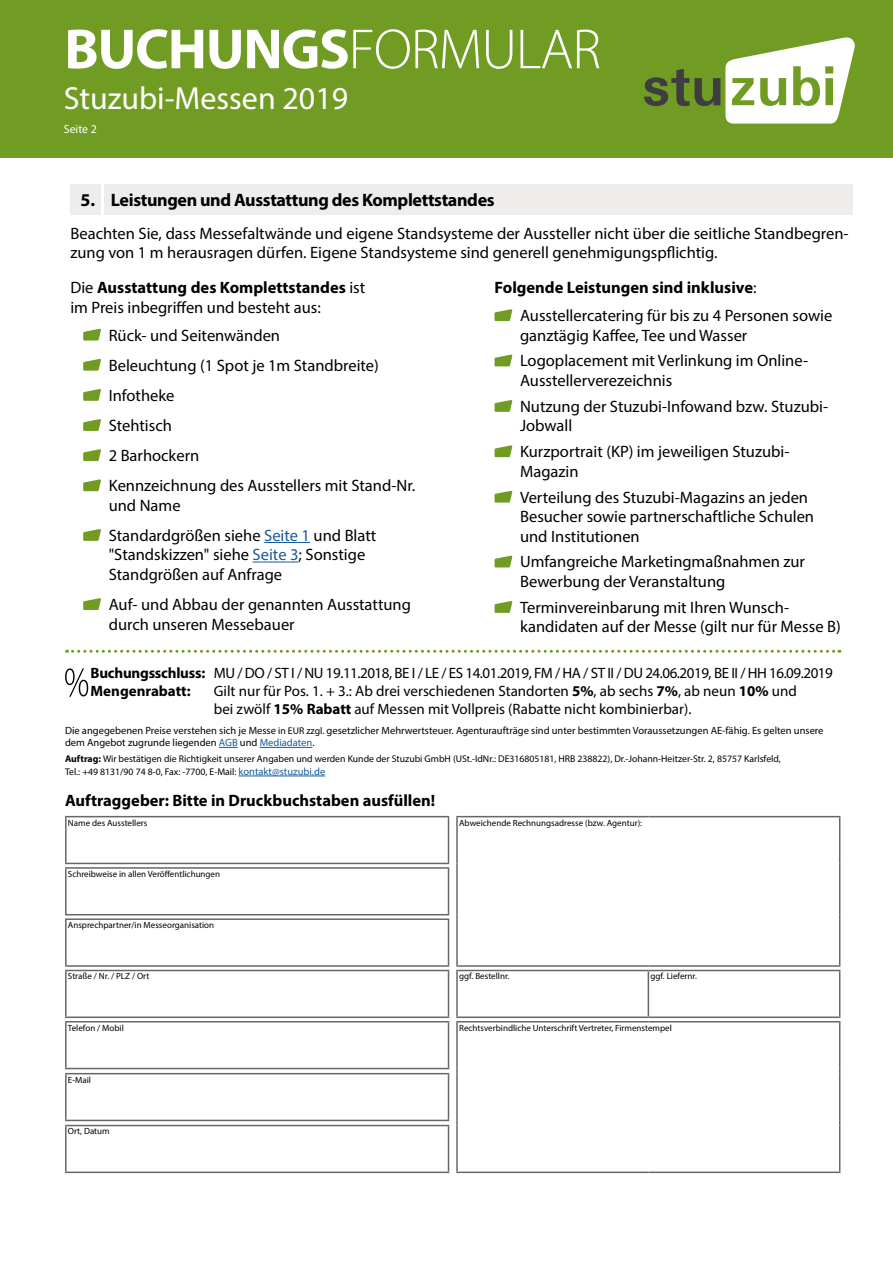
<style>
.page{position:relative;width:893px;height:1263px;background:#fff}
.page>*{position:absolute;margin:0;border:0;box-sizing:border-box;transform-origin:0 0}
.t1{font:700 56.85px "Myriad Pro";letter-spacing:-.02em;color:#fff}
.t2{font:31.95px "Myriad Pro";color:#fff}
.t3{font:700 18px "Myriad Pro";letter-spacing:-.02em;color:#000}
.t4{font:16.5px/19.5px "Myriad Pro";color:#000}
.t5{font:700 16.5px "Myriad Pro";color:#000}
.t6{font:15px/18px "Myriad Pro";color:#000}
.t7{font:15px/18px "Myriad Pro";letter-spacing:-.03em;color:#000}
.t8{font:11.85px "Myriad Pro";color:#fff}
.t9{font:10.5px/12px "Myriad Pro";color:#000}
.t10{font:9.75px/12.6px "Myriad Pro";color:#000}
.t11{font:9px "Myriad Pro";color:#000}
.s1{font-weight:300}
.s2{font-weight:700}
.s3{color:#165b9a}
.s4{font-size:9.75px}
.s5{font-size:10.5px;color:#165b9a}
</style>
<div class="page">
<div style="left:0;top:0;width:893px;height:157px;background:#719c24"></div>
<div style="left:104px;top:184px;width:749px;height:31px;background:#efedec"></div>
<div style="left:70px;top:184px;width:31px;height:31px;background:#efedec"></div>
<hr style="left:264px;top:542px;width:46px;height:1px;background:#165b9a">
<hr style="left:253px;top:562px;width:46px;height:1px;background:#165b9a">
<svg style="left:83px;top:329px;width:18px;height:12px"></svg>
<svg style="left:83px;top:359px;width:18px;height:12px"></svg>
<svg style="left:83px;top:389px;width:18px;height:12px"></svg>
<svg style="left:83px;top:419px;width:18px;height:12px"></svg>
<svg style="left:83px;top:449px;width:18px;height:12px"></svg>
<svg style="left:83px;top:479px;width:18px;height:12px"></svg>
<svg style="left:83px;top:529px;width:18px;height:12px"></svg>
<svg style="left:83px;top:598px;width:18px;height:12px"></svg>
<svg style="left:495px;top:309px;width:17px;height:12px"></svg>
<svg style="left:495px;top:354px;width:17px;height:12px"></svg>
<svg style="left:495px;top:400px;width:17px;height:12px"></svg>
<svg style="left:495px;top:445px;width:17px;height:12px"></svg>
<svg style="left:495px;top:491px;width:17px;height:12px"></svg>
<svg style="left:495px;top:555px;width:17px;height:12px"></svg>
<svg style="left:495px;top:601px;width:17px;height:12px"></svg>
<svg style="left:644px;top:37px;width:211px;height:87px"></svg>
<svg style="left:219px;top:747px;width:19px;height:1px"></svg>
<hr style="left:260px;top:747px;width:52px;height:1px;background:#165b9a">
<hr style="left:239px;top:776px;width:86px;height:1px;background:#165b9a">
<svg style="left:66px;top:817px;width:774px;height:355px"></svg>
<hr style="left:65px;top:867px;width:384px;height:2px;background:#696764">
<hr style="left:65px;top:869px;width:2px;height:45px;background:#696764">
<hr style="left:448px;top:869px;width:1px;height:45px;background:#696764">
<hr style="left:65px;top:918px;width:384px;height:2px;background:#696764">
<hr style="left:65px;top:920px;width:2px;height:45px;background:#696764">
<hr style="left:448px;top:920px;width:1px;height:45px;background:#696764">
<hr style="left:65px;top:965px;width:384px;height:2px;background:#696764">
<hr style="left:65px;top:970px;width:384px;height:1px;background:#696764">
<hr style="left:65px;top:971px;width:2px;height:45px;background:#696764">
<hr style="left:448px;top:971px;width:1px;height:45px;background:#696764">
<hr style="left:456px;top:971px;width:2px;height:45px;background:#696764">
<hr style="left:648px;top:971px;width:1px;height:45px;background:#696764">
<hr style="left:839px;top:971px;width:1px;height:45px;background:#696764">
<hr style="left:65px;top:1021px;width:384px;height:1px;background:#696764">
<hr style="left:65px;top:1022px;width:2px;height:46px;background:#696764">
<hr style="left:448px;top:1022px;width:1px;height:46px;background:#696764">
<hr style="left:65px;top:1073px;width:384px;height:1px;background:#696764">
<hr style="left:65px;top:1074px;width:2px;height:46px;background:#696764">
<hr style="left:448px;top:1074px;width:1px;height:46px;background:#696764">
<hr style="left:65px;top:1120px;width:384px;height:1px;background:#696764">
<hr style="left:65px;top:1125px;width:384px;height:1px;background:#696764">
<hr style="left:456px;top:970px;width:192px;height:1px;background:#696764">
<hr style="left:648px;top:970px;width:192px;height:1px;background:#696764">
<hr style="left:456px;top:1016px;width:192px;height:2px;background:#696764">
<hr style="left:648px;top:1016px;width:192px;height:2px;background:#696764">
<hr style="left:65px;top:816px;width:384px;height:1px;background:#696764">
<hr style="left:65px;top:817px;width:2px;height:46px;background:#696764">
<hr style="left:448px;top:817px;width:1px;height:46px;background:#696764">
<hr style="left:65px;top:863px;width:384px;height:1px;background:#696764">
<hr style="left:65px;top:914px;width:384px;height:1px;background:#696764">
<hr style="left:65px;top:1016px;width:384px;height:2px;background:#696764">
<hr style="left:65px;top:1068px;width:384px;height:1px;background:#696764">
<hr style="left:456px;top:919px;width:2px;height:46px;background:#696764">
<hr style="left:456px;top:1021px;width:192px;height:1px;background:#696764">
<hr style="left:456px;top:1022px;width:2px;height:46px;background:#696764">
<hr style="left:648px;top:1021px;width:192px;height:1px;background:#696764">
<hr style="left:839px;top:1022px;width:1px;height:46px;background:#696764">
<svg style="left:456px;top:1068px;width:2px;height:6px"></svg>
<hr style="left:456px;top:1074px;width:2px;height:46px;background:#696764">
<hr style="left:839px;top:1074px;width:1px;height:46px;background:#696764">
<hr style="left:456px;top:1125px;width:2px;height:46px;background:#696764">
<hr style="left:839px;top:1125px;width:1px;height:46px;background:#696764">
<hr style="left:456px;top:1171px;width:192px;height:2px;background:#696764">
<hr style="left:648px;top:1171px;width:192px;height:2px;background:#696764">
<hr style="left:65px;top:1126px;width:2px;height:45px;background:#696764">
<hr style="left:448px;top:1126px;width:1px;height:45px;background:#696764">
<hr style="left:65px;top:1171px;width:384px;height:2px;background:#696764">
<hr style="left:456px;top:816px;width:192px;height:1px;background:#696764">
<hr style="left:456px;top:817px;width:2px;height:46px;background:#696764">
<hr style="left:648px;top:816px;width:192px;height:1px;background:#696764">
<hr style="left:839px;top:817px;width:1px;height:46px;background:#696764">
<hr style="left:456px;top:868px;width:2px;height:47px;background:#696764">
<hr style="left:839px;top:868px;width:1px;height:47px;background:#696764">
<hr style="left:839px;top:919px;width:1px;height:46px;background:#696764">
<hr style="left:456px;top:965px;width:192px;height:2px;background:#696764">
<hr style="left:648px;top:965px;width:192px;height:2px;background:#696764">
<svg style="left:65px;top:668px;width:23px;height:29px"></svg>
<svg style="left:67px;top:650px;width:773px;height:3px"></svg>
<h1 class="t1" style="left:64px;top:12px;width:538px">BUCHUNGS<span class="s1">FORMULAR</span></h1>
<h2 class="t2" style="left:64px;top:79px;width:286px">Stuzubi-Messen 2019</h2>
<p class="t8" style="left:64px;top:122px;width:35px">Seite 2</p>
<p class="t3" style="left:80px;top:188px;width:416px">5. Leistungen und Ausstattung des Komplettstandes</p>
<p class="t4" style="left:70px;top:223px;width:780px">Beachten Sie, dass Messefaltwände und eigene Standsysteme der Aussteller nicht über die seitliche Standbegren&shy;zung von 1 m herausragen dürfen. Eigene Standsysteme sind generell genehmigungspflichtig.</p>
<p class="t4" style="left:70px;top:277px;width:296px">Die <span class="s2">Ausstattung des Komplettstandes</span> ist im Preis inbegriffen und besteht aus:</p>
<p class="t4" style="left:109px;top:320px;width:308px;line-height:30.2px">Rück- und Seitenwänden<br>Beleuchtung (1 Spot je 1m Standbreite)<br>Infotheke<br>Stehtisch<br>2 Barhockern<br>Kennzeichnung des Ausstellers mit Stand-Nr.</p>
<p class="t4" style="left:109px;top:490px;width:269px;line-height:30.2px">und Name<br>Standardgrößen siehe <span class="s3">Seite 1</span> und Blatt</p>
<p class="t4" style="left:109px;top:545px;width:258px">"Standskizzen" siehe <span class="s3">Seite 3</span>; Sonstige<br>Standgrößen auf Anfrage</p>
<p class="t4" style="left:109px;top:594px;width:304px">Auf- und Abbau der genannten Ausstattung durch unseren Messebauer</p>
<p class="t4" style="left:520px;top:273px;width:314px;line-height:28px;text-indent:-26px"><span class="s2">Folgende Leistungen sind inklusive</span>:<br>Ausstellercatering für bis zu 4 Personen sowie</p>
<p class="t4" style="left:520px;top:322px;width:290px;line-height:25.8px">ganztägig Kaffee, Tee und Wasser<br>Logoplacement mit Verlinkung im Online-</p>
<p class="t4" style="left:520px;top:367px;width:310px;line-height:25.8px">Ausstellerverezeichnis<br>Nutzung der Stuzubi-Infowand bzw. Stuzubi-</p>
<p class="t4" style="left:520px;top:413px;width:271px;line-height:25.8px">Jobwall<br>Kurzportrait (KP) im jeweiligen Stuzubi-</p>
<p class="t4" style="left:520px;top:458px;width:290px;line-height:26px">Magazin<br>Verteilung des Stuzubi-Magazins an jeden</p>
<p class="t4" style="left:520px;top:506px;width:296px">Besucher sowie partnerschaftliche Schulen und Institutionen</p>
<p class="t4" style="left:520px;top:552px;width:286px">Umfangreiche Marketingmaßnahmen zur<br>Bewerbung der Veranstaltung</p>
<p class="t4" style="left:520px;top:597px;width:322px">Terminvereinbarung mit Ihren Wunsch&shy;kandidaten auf der Messe (gilt nur für Messe B)</p>
<p class="t7" style="left:91px;top:663px;width:744px"><span class="s2">Buchungsschluss:</span> MU / DO / ST I / NU 19.11.2018, BE I / LE / ES 14.01.2019, FM / HA / ST II / DU 24.06.2019, BE II / HH 16.09.2019<br><span class="s2">Mengenrabatt:</span></p>
<p class="t6" style="left:214px;top:681px;width:585px">Gilt nur für Pos. 1. + 3.: Ab drei verschiedenen Standorten <span class="s2">5%</span>, ab sechs <span class="s2">7%</span>, ab neun <span class="s2">10%</span> und bei zwölf <span class="s2">15% Rabatt</span> auf Messen mit Vollpreis (Rabatte nicht kombinierbar).</p>
<p class="t9" style="left:65px;top:725px;width:760px">Die angegebenen Preise verstehen sich je Messe <span class="s4">in EUR zzgl.</span> gesetzlicher Mehrwertsteuer. Agenturaufträge sind unter bestimmten Voraussetzungen AE-fähig. Es gelten unsere dem Angebot zugrunde liegenden <span class="s3">AGB</span> und <span class="s3">Mediadaten</span>.</p>
<p class="t10" style="left:65px;top:752px;width:717px"><span class="s2">Auftrag:</span> Wir bestätigen die Richtigkeit unserer Angaben und werden Kunde der Stuzubi GmbH (USt.-IdNr.: DE316805181, HRB 238822), Dr.-Johann-Heitzer-Str. 2, 85757 Karlsfeld,<br>Tel.: +49 8131/90 74 8-0, Fax: -7700, E-Mail: <span class="s5">kontakt@stuzubi.de</span></p>
<p class="t5" style="left:65px;top:789px;width:372px">Auftraggeber: Bitte in Druckbuchstaben ausfüllen!</p>
<p class="t11" style="left:68px;top:817px;width:81px">Name des Ausstellers</p>
<p class="t11" style="left:459px;top:817px;width:184px">Abweichende Rechnungsadresse (bzw. Agentur):</p>
<p class="t11" style="left:68px;top:868px;width:154px">Schreibweise in allen Veröffentlichungen</p>
<p class="t11" style="left:68px;top:919px;width:148px">Ansprechpartner/in Messeorganisation</p>
<p class="t11" style="left:68px;top:971px;width:83px">Straße / Nr. / PLZ / Ort</p>
<p class="t11" style="left:459px;top:971px;width:52px">ggf. Bestellnr.</p>
<p class="t11" style="left:650px;top:971px;width:48px">ggf. Liefernr.</p>
<p class="t11" style="left:68px;top:1022px;width:57px">Telefon / Mobil</p>
<p class="t11" style="left:459px;top:1022px;width:214px">Rechtsverbindliche Unterschrift Vertreter, Firmenstempel</p>
<p class="t11" style="left:68px;top:1074px;width:25px">E-Mail</p>
<p class="t11" style="left:68px;top:1126px;width:43px">Ort, Datum</p>
</div>
